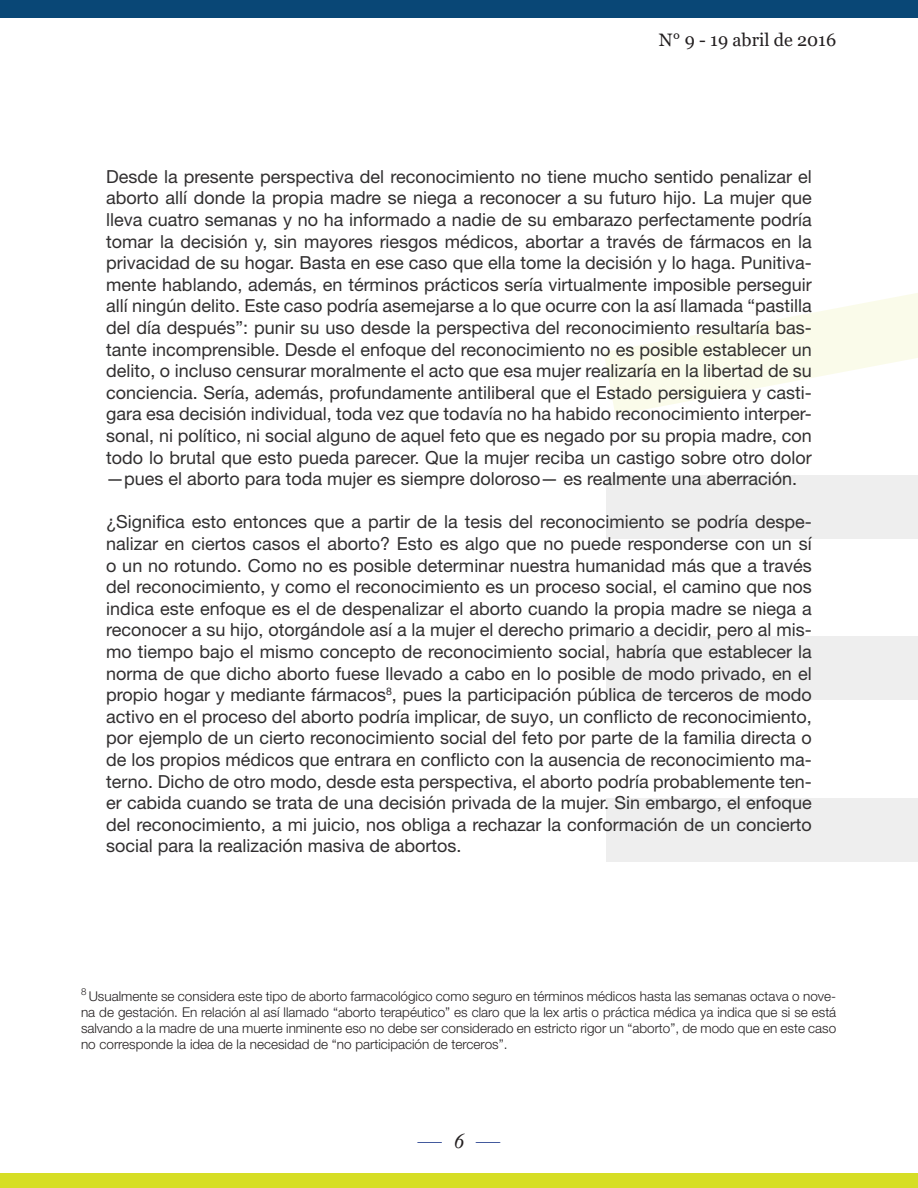
<style>
.page{position:relative;width:918px;height:1188px;background:#fff}
.page>*{position:absolute;margin:0;border:0;box-sizing:border-box;transform-origin:0 0}
.t1{font:24px "Times New Roman";color:#253f8e}
.body{font:18px/21.6px "Helvetica Neue";color:#312f30;text-align:justify}
.t2{font:18px "Georgia";color:#231f20}
.t3{font:300 13.5px/16.2px "Helvetica Neue";color:#231f20;text-align:justify}
.s1{font-style:italic;font-size:21px;color:#231f20}
</style>
<div class="page">
<svg style="left:604px;top:293px;width:314px;height:122px"></svg>
<div style="left:606px;top:475px;width:312px;height:63px;background:#eee"></div>
<div style="left:606px;top:798px;width:312px;height:64px;background:#eee"></div>
<div style="left:606px;top:636px;width:312px;height:64px;background:#eee"></div>
<div style="left:0;top:1174px;width:918px;height:14px;background:#d6de25"></div>
<div style="left:0;top:0;width:918px;height:18px;background:#094776"></div>
<p class="t2" style="left:659px;top:29px;width:179px">N° 9 - 19 abril de 2016</p>
<p class="body" style="left:106px;top:167px;width:707px">Desde la presente perspectiva del reconocimiento no tiene mucho sentido penalizar el aborto allí donde la propia madre se niega a reconocer a su futuro hijo. La mujer que lleva cuatro semanas y no ha informado a nadie de su embarazo perfectamente podría tomar la decisión y, sin mayores riesgos médicos, abortar a través de fármacos en la privacidad de su hogar. Basta en ese caso que ella tome la decisión y lo haga. Punitiva&shy;mente hablando, además, en términos prácticos sería virtualmente imposible perseguir allí ningún delito. Este caso podría asemejarse a lo que ocurre con la así llamada “pastilla del día después”: punir su uso desde la perspectiva del reconocimiento resultaría bas&shy;tante incomprensible. Desde el enfoque del reconocimiento no es posible establecer un delito, o incluso censurar moralmente el acto que esa mujer realizaría en la libertad de su conciencia. Sería, además, profundamente antiliberal que el Estado persiguiera y casti&shy;gara esa decisión individual, toda vez que todavía no ha habido reconocimiento interper&shy;sonal, ni político, ni social alguno de aquel feto que es negado por su propia madre, con todo lo brutal que esto pueda parecer. Que la mujer reciba un castigo sobre otro dolor —pues el aborto para toda mujer es siempre doloroso— es realmente una aberración.</p>
<p class="body" style="left:106px;top:512px;width:707px">¿Significa esto entonces que a partir de la tesis del reconocimiento se podría despe&shy;nalizar en ciertos casos el aborto? Esto es algo que no puede responderse con un sí o un no rotundo. Como no es posible determinar nuestra humanidad más que a través del reconocimiento, y como el reconocimiento es un proceso social, el camino que nos indica este enfoque es el de despenalizar el aborto cuando la propia madre se niega a reconocer a su hijo, otorgándole así a la mujer el derecho primario a decidir, pero al mis&shy;mo tiempo bajo el mismo concepto de reconocimiento social, habría que establecer la norma de que dicho aborto fuese llevado a cabo en lo posible de modo privado, en el propio hogar y mediante fármacos<sup>8</sup>, pues la participación pública de terceros de modo activo en el proceso del aborto podría implicar, de suyo, un conflicto de reconocimiento, por ejemplo de un cierto reconocimiento social del feto por parte de la familia directa o de los propios médicos que entrara en conflicto con la ausencia de reconocimiento ma&shy;terno. Dicho de otro modo, desde esta perspectiva, el aborto podría probablemente ten&shy;er cabida cuando se trata de una decisión privada de la mujer. Sin embargo, el enfoque del reconocimiento, a mi juicio, nos obliga a rechazar la conformación de un concierto social para la realización masiva de abortos.</p>
<p class="t3" style="left:81px;top:987px;width:757px"><sup>8</sup> Usualmente se considera este tipo de aborto farmacológico como seguro en términos médicos hasta las semanas octava o nove&shy;na de gestación. En relación al así llamado “aborto terapéutico” es claro que la lex artis o práctica médica ya indica que si se está salvando a la madre de una muerte inminente eso no debe ser considerado en estricto rigor un “aborto”, de modo que en este caso no corresponde la idea de la necesidad de “no participación de terceros”.</p>
<h1 class="t1" style="left:418px;top:1123px;width:84px">— <span class="s1">6</span> —</h1>
</div>
